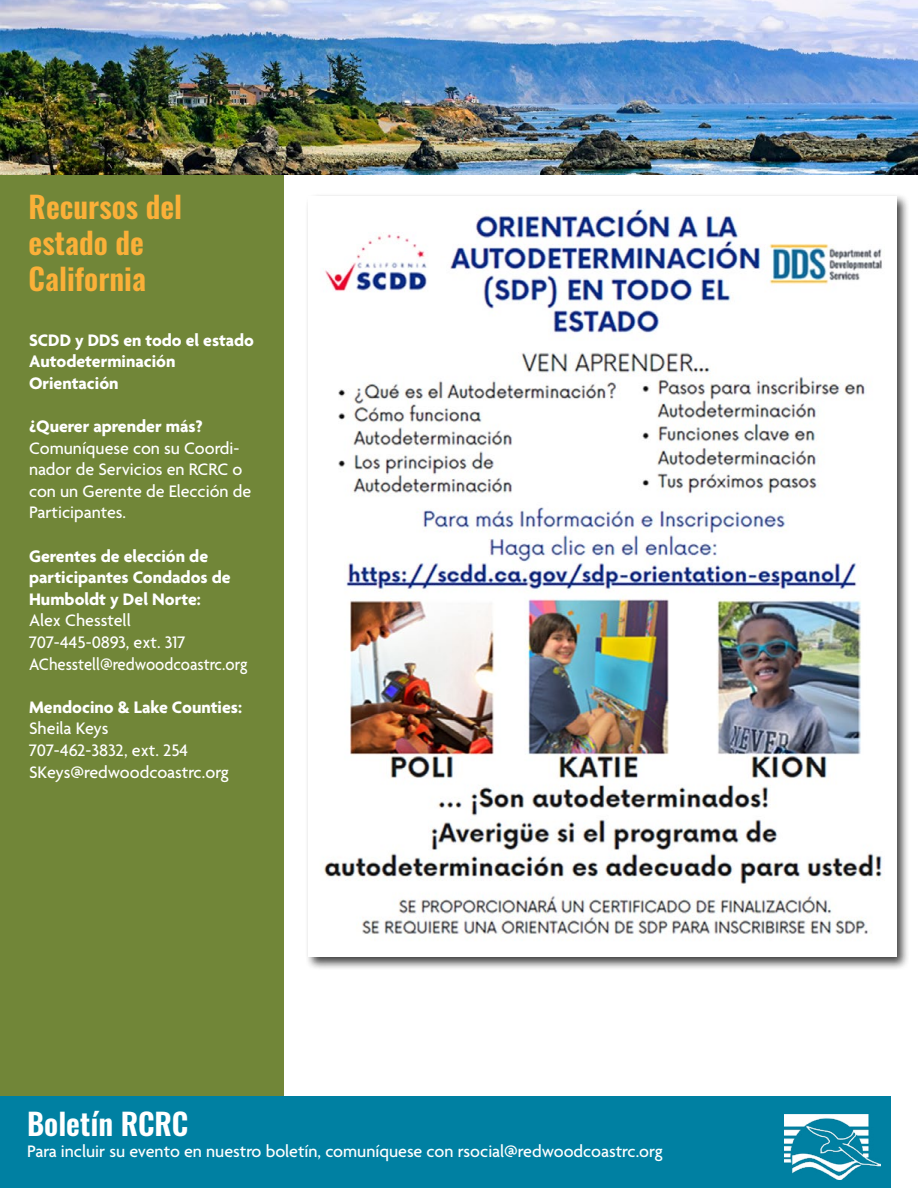
<style>
.page{position:relative;width:918px;height:1188px;background:#fff}
.page>*{position:absolute;margin:0;border:0;box-sizing:border-box;transform-origin:0 0}
.t1{font:600 30px/36px "Oswald";color:#fbb038}
.t2{font:600 30px "Oswald";color:#fff}
.t3{font:500 18px/21.6px "Agenda";color:#fff}
.t4{font:700 18px/21.6px "Agenda";color:#fff}
</style>
<div class="page">
<div style="left:0;top:175px;width:284px;height:1013px;background:#718638"></div>
<div style="left:0;top:1096px;width:891px;height:92px;background:#0080a2"></div>
<div style="left:305px;top:193px;width:605px;height:777px;background:#000;opacity:.75"></div>
<img style="left:309px;top:197px;width:588px;height:760px">
<img style="left:0;top:0;width:918px;height:175px">
<img style="left:784px;top:1115px;width:97px;height:64px">
<h1 class="t1" style="left:29px;top:190px;width:155px">Recursos del estado de<br>California</h1>
<p class="t4" style="left:29px;top:330px;width:226px">SCDD y DDS en todo el estado<br>Autodeterminación<br>Orientación</p>
<p class="t4" style="left:29px;top:416px;width:175px">¿Querer aprender más?</p>
<p class="t3" style="left:29px;top:438px;width:224px">Comuníquese con su Coordi&shy;nador de Servicios en RCRC o con un Gerente de Elección de<br>Participantes.</p>
<p class="t4" style="left:29px;top:546px;width:203px">Gerentes de elección de participantes Condados de<br>Humboldt y Del Norte:</p>
<p class="t3" style="left:29px;top:611px;width:220px">Alex Chesstell<br>707-445-0893, ext. 317<br>AChesstell@redwoodcoastrc.org</p>
<p class="t4" style="left:29px;top:697px;width:214px">Mendocino &amp; Lake Counties:</p>
<p class="t3" style="left:29px;top:719px;width:201px">Sheila Keys<br>707-462-3832, ext. 254<br>SKeys@redwoodcoastrc.org</p>
<h1 class="t2" style="left:27px;top:1108px;width:163px">Boletín RCRC</h1>
<p class="t3" style="left:27px;top:1142px;width:637px">Para incluir su evento en nuestro boletín, comuníquese con rsocial@redwoodcoastrc.org</p>
</div>
